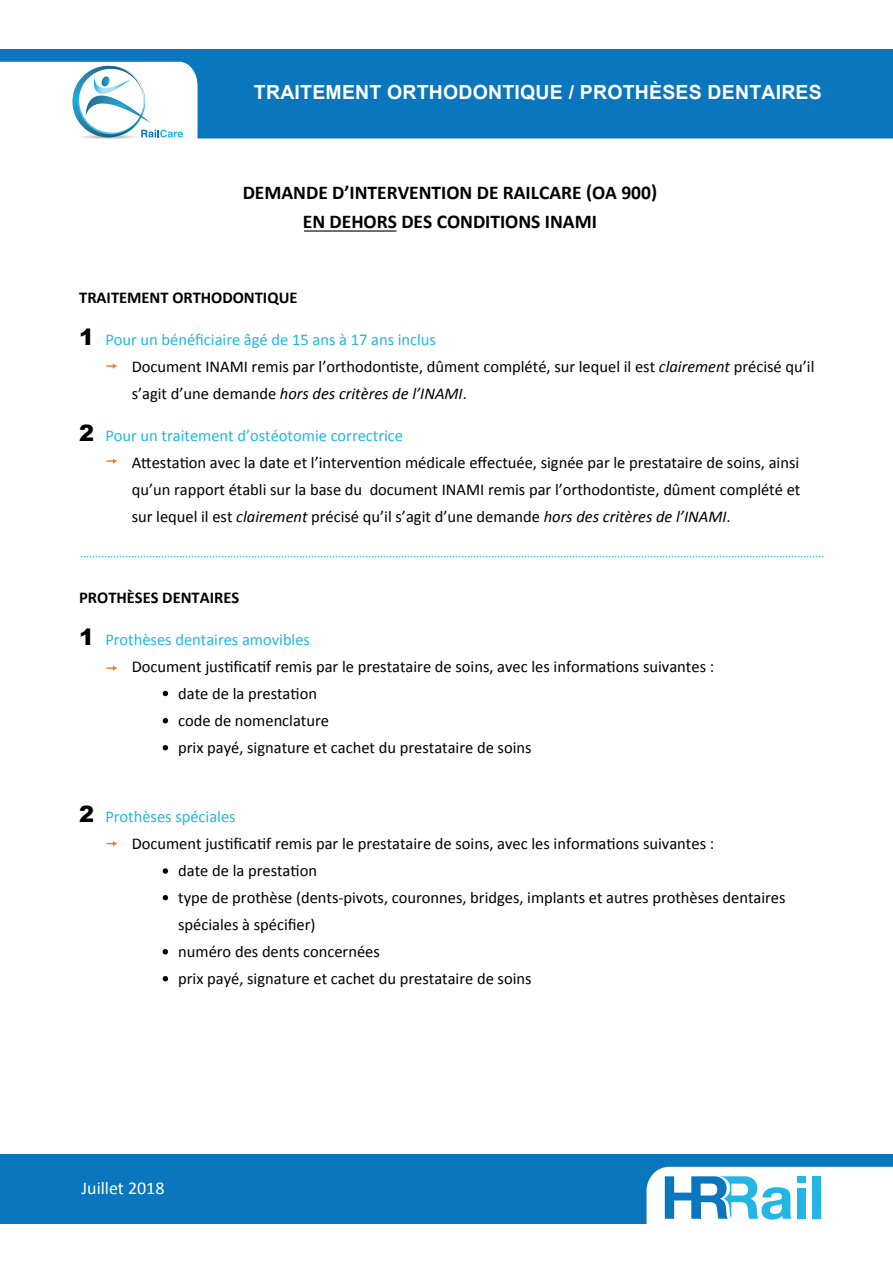
<style>
.page{position:relative;width:893px;height:1263px;background:#fff}
.page>*{position:absolute;margin:0;border:0;box-sizing:border-box;transform-origin:0 0}
.t1{font:700 19.5px/28.5px "Calibri";color:#000001;text-align:center}
.t2{font:700 19.5px "Arial";letter-spacing:.01em;color:#fff}
.t3{font:18px "Calibri";color:#fff}
.t4{font:16.5px/27px "Calibri";color:#000001}
.t5{font:16.5px "Calibri";color:#23b6e4}
.t6{font:700 16.5px "Calibri";color:#000001}
.s1{font-family:"Arial";font-weight:900;font-size:22.5px}
.s2{color:#23b6e4}
.s3{font-style:italic}
.s4{font-family:"Arial";font-weight:900;font-size:22.5px;color:#000001}
</style>
<div class="page">
<div style="left:1px;top:1154px;width:892px;height:69px;background:#0976bd"></div>
<svg style="left:646px;top:1167px;width:247px;height:57px;background:#c1e4f3"></svg>
<svg style="left:81px;top:556px;width:744px;height:1px"></svg>
<svg style="left:106px;top:364px;width:11px;height:4px"></svg>
<svg style="left:106px;top:459px;width:11px;height:4px"></svg>
<svg style="left:106px;top:666px;width:11px;height:4px"></svg>
<svg style="left:106px;top:841px;width:11px;height:5px"></svg>
<svg style="left:163px;top:691px;width:5px;height:5px"></svg>
<svg style="left:163px;top:718px;width:5px;height:5px"></svg>
<svg style="left:163px;top:745px;width:5px;height:5px"></svg>
<svg style="left:163px;top:868px;width:5px;height:6px"></svg>
<svg style="left:163px;top:976px;width:5px;height:5px"></svg>
<svg style="left:163px;top:895px;width:5px;height:5px"></svg>
<svg style="left:163px;top:949px;width:5px;height:5px"></svg>
<hr style="left:304px;top:230px;width:93px;height:2px;background:#000001">
<div style="left:0;top:49px;width:893px;height:89px;background:#0976bd"></div>
<svg style="left:0;top:62px;width:197px;height:77px"></svg>
<p class="t2" style="left:254px;top:79px;width:569px">TRAITEMENT ORTHODONTIQUE / PROTHÈSES DENTAIRES</p>
<p class="t1" style="left:243px;top:178px;width:416px">DEMANDE D’INTERVENTION DE RAILCARE (OA 900)<br>EN DEHORS DES CONDITIONS INAMI</p>
<p class="t6" style="left:79px;top:287px;width:220px">TRAITEMENT ORTHODONTIQUE</p>
<p class="t4" style="left:132px;top:326px;width:684px;text-indent:-53px"><span class="s1">1</span> <span class="s2">Pour un bénéficiaire âgé de 15 ans à 17 ans inclus<br></span>Document INAMI remis par l’orthodontiste, dûment complété, sur lequel il est <span class="s3">clairement</span> précisé qu’il s’agit d’une demande <span class="s3">hors des critères de l’INAMI</span>.</p>
<p class="t4" style="left:132px;top:422px;width:670px;text-indent:-53px"><span class="s1">2</span> <span class="s2">Pour un traitement d’ostéotomie correctrice<br></span>Attestation avec la date et l’intervention médicale effectuée, signée par le prestataire de soins, ainsi qu’un rapport établi sur la base du document INAMI remis par l’orthodontiste, dûment complété et sur lequel il est <span class="s3">clairement</span> précisé qu’il s’agit d’une demande <span class="s3">hors des critères de l’INAMI</span>.</p>
<p class="t6" style="left:79px;top:587px;width:161px">PROTHÈSES DENTAIRES</p>
<p class="t5" style="left:79px;top:629px;width:232px"><span class="s4">1</span> Prothèses dentaires amovibles</p>
<p class="t4" style="left:132px;top:653px;width:584px">Document justificatif remis par le prestataire de soins, avec les informations suivantes :</p>
<p class="t4" style="left:178px;top:680px;width:140px">date de la prestation</p>
<p class="t4" style="left:178px;top:707px;width:152px">code de nomenclature</p>
<p class="t4" style="left:178px;top:734px;width:355px">prix payé, signature et cachet du prestataire de soins</p>
<p class="t5" style="left:79px;top:806px;width:158px"><span class="s4">2</span> Prothèses spéciales</p>
<p class="t4" style="left:132px;top:830px;width:584px">Document justificatif remis par le prestataire de soins, avec les informations suivantes :</p>
<p class="t4" style="left:178px;top:857px;width:140px">date de la prestation</p>
<p class="t4" style="left:178px;top:884px;width:609px">type de prothèse (dents-pivots, couronnes, bridges, implants et autres prothèses dentaires</p>
<p class="t4" style="left:178px;top:911px;width:139px">spéciales à spécifier)</p>
<p class="t4" style="left:178px;top:938px;width:203px">numéro des dents concernées</p>
<p class="t4" style="left:178px;top:965px;width:355px">prix payé, signature et cachet du prestataire de soins</p>
<p class="t3" style="left:82px;top:1177px;width:85px">Juillet 2018</p>
</div>
